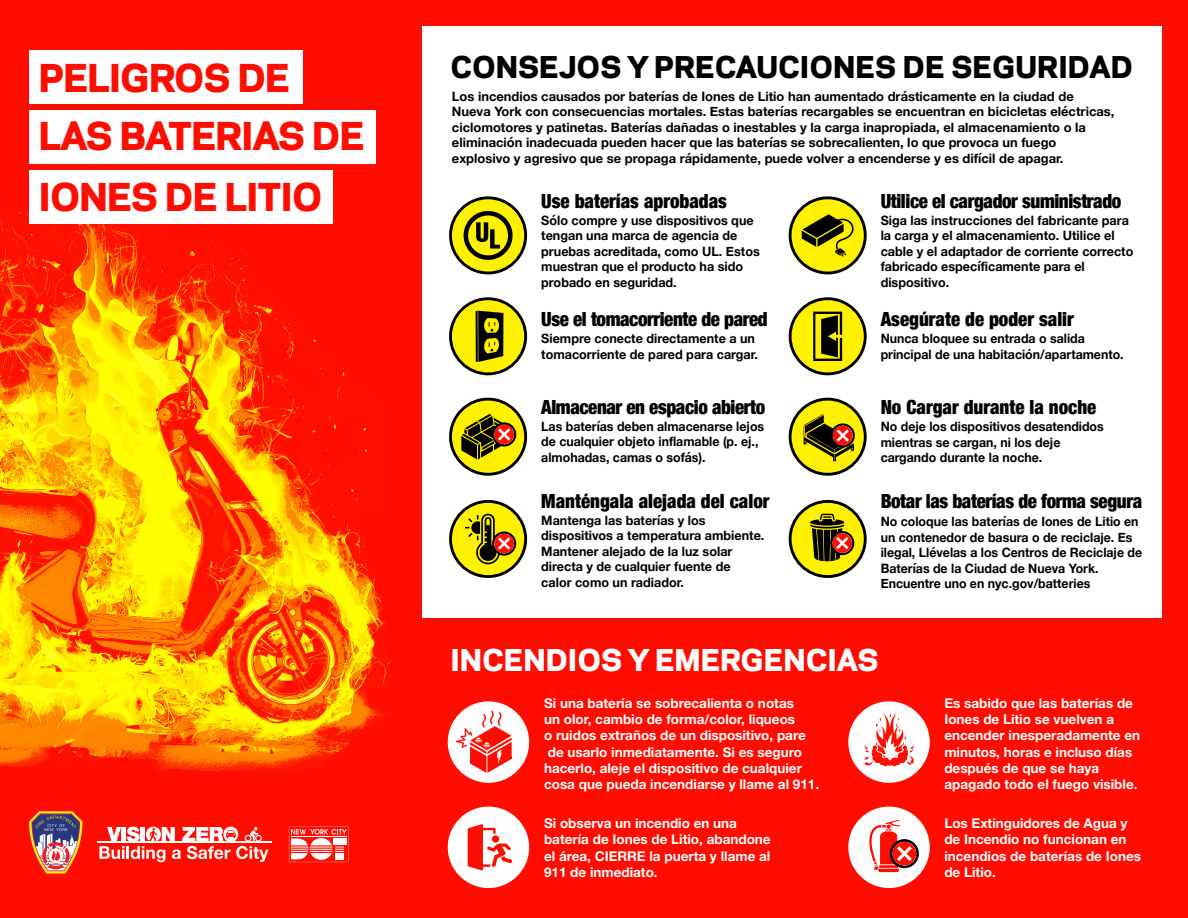
<style>
.page{position:relative;width:1188px;height:918px;background:#fff}
.page>*{position:absolute;margin:0;border:0;box-sizing:border-box;transform-origin:0 0}
.t1{font:800 36px "Galaxie Polaris";color:#ff0d00}
.t2{font:800 28.2px "Galaxie Polaris";letter-spacing:.025em;color:#000}
.t3{font:800 28.2px "Galaxie Polaris";letter-spacing:.025em;color:#fff}
.t4{font:900 condensed 19.5px "Helvetica Neue";letter-spacing:-.02em;color:#000}
.t5{font:900 condensed 19.5px "Helvetica Neue";color:#000}
.t6{font:700 13.5px/16.2px "Helvetica Neue LT Std";color:#fff}
.t7{font:700 12.9px/15.5px "Helvetica Neue";color:#000}
.t8{font:700 12.9px/15.5px "Helvetica Neue";color:#000;scale:.96 1}
</style>
<div class="page">
<div style="left:0;top:0;width:396px;height:918px;background:#ff0d00"></div>
<img style="left:0;top:164px;width:392px;height:699px">
<div style="left:392px;top:0;width:796px;height:918px;background:#ff0d00"></div>
<hr style="left:97px;top:841px;width:175px;height:1px;background:#fff">
<svg style="left:29px;top:811px;width:54px;height:63px"></svg>
<svg style="left:382px;top:758px;width:4px;height:7px"></svg>
<svg style="left:99px;top:827px;width:169px;height:35px"></svg>
<svg style="left:289px;top:822px;width:59px;height:40px"></svg>
<svg style="left:448px;top:807px;width:81px;height:81px"></svg>
<svg style="left:848px;top:807px;width:82px;height:81px"></svg>
<svg style="left:848px;top:701px;width:82px;height:82px"></svg>
<svg style="left:448px;top:701px;width:81px;height:82px"></svg>
<div style="left:422px;top:27px;width:739px;height:591px;background:#fff"></div>
<svg style="left:449px;top:297px;width:78px;height:78px"></svg>
<svg style="left:789px;top:297px;width:78px;height:78px"></svg>
<svg style="left:449px;top:398px;width:78px;height:78px"></svg>
<svg style="left:789px;top:398px;width:78px;height:78px"></svg>
<svg style="left:449px;top:500px;width:78px;height:78px"></svg>
<svg style="left:789px;top:500px;width:78px;height:78px"></svg>
<svg style="left:789px;top:196px;width:78px;height:78px"></svg>
<svg style="left:449px;top:196px;width:78px;height:78px"></svg>
<div style="left:5px;top:159px;width:75px;height:50px;background:#ff0d00"></div>
<div style="left:29px;top:110px;width:347px;height:54px;background:#fff"></div>
<div style="left:29px;top:50px;width:274px;height:54px;background:#fff"></div>
<div style="left:29px;top:170px;width:303px;height:54px;background:#fff"></div>
<h1 class="t1" style="left:39px;top:51px;width:252px">PELIGROS DE</h1>
<h1 class="t1" style="left:39px;top:110px;width:326px">LAS BATERIAS DE</h1>
<h1 class="t1" style="left:39px;top:170px;width:284px">IONES DE LITIO</h1>
<h2 class="t2" style="left:451px;top:46px;width:683px">CONSEJOS Y PRECAUCIONES DE SEGURIDAD</h2>
<p class="t7" style="left:452px;top:89px;width:664px">Los incendios causados por baterías de Iones de Litio han aumentado drásticamente en la ciudad de Nueva York con consecuencias mortales. Estas baterías recargables se encuentran en bicicletas eléctricas, ciclomotores y patinetas. Baterías dañadas o inestables y la carga inapropiada, el almacenamiento o la eliminación inadecuada pueden hacer que las baterías se sobrecalienten, lo que provoca un fuego explosivo y agresivo que se propaga rápidamente, puede volver a encenderse y es difícil de apagar.</p>
<h3 class="t5" style="left:541px;top:185px;width:187px">Use baterías aprobadas</h3>
<p class="t7" style="left:541px;top:213px;width:220px">Sólo compre y use dispositivos que tengan una marca de agencia de pruebas acreditada, como UL. Estos muestran que el producto ha sido probado en seguridad.</p>
<h3 class="t4" style="left:541px;top:303px;width:228px">Use el tomacorriente de pared</h3>
<p class="t7" style="left:541px;top:331px;width:218px">Siempre conecte directamente a un tomacorriente de pared para cargar.</p>
<h3 class="t4" style="left:541px;top:391px;width:225px">Almacenar en espacio abierto</h3>
<p class="t8" style="left:541px;top:419px;width:234px">Las baterías deben almacenarse lejos de cualquier objeto inflamable (p. ej., almohadas, camas o sofás).</p>
<h3 class="t5" style="left:541px;top:485px;width:230px">Manténgala alejada del calor</h3>
<p class="t7" style="left:541px;top:513px;width:225px">Mantenga las baterías y los dispositivos a temperatura ambiente.<br>Mantener alejado de la luz solar directa y de cualquier fuente de<br>calor como un radiador.</p>
<h3 class="t4" style="left:881px;top:185px;width:242px">Utilice el cargador suministrado</h3>
<p class="t7" style="left:881px;top:213px;width:254px">Siga las instrucciones del fabricante para la carga y el almacenamiento. Utilice el cable y el adaptador de corriente correcto fabricado específicamente para el dispositivo.</p>
<h3 class="t5" style="left:881px;top:303px;width:195px">Asegúrate de poder salir</h3>
<p class="t8" style="left:881px;top:331px;width:255px">Nunca bloquee su entrada o salida principal de una habitación/apartamento.</p>
<h3 class="t5" style="left:881px;top:391px;width:217px">No Cargar durante la noche</h3>
<p class="t8" style="left:881px;top:419px;width:234px">No deje los dispositivos desatendidos mientras se cargan, ni los deje cargando durante la noche.</p>
<h3 class="t4" style="left:881px;top:485px;width:263px">Botar las baterías de forma segura</h3>
<p class="t8" style="left:881px;top:514px;width:274px">No coloque las baterías de Iones de Litio en un contenedor de basura o de reciclaje. Es ilegal, Llévelas a los Centros de Reciclaje de Baterías de la Ciudad de Nueva York.<br>Encuentre uno en nyc.gov/batteries</p>
<h2 class="t3" style="left:451px;top:639px;width:429px">INCENDIOS Y EMERGENCIAS</h2>
<p class="t6" style="left:544px;top:695px;width:277px">Si una batería se sobrecalienta o notas<br>un olor, cambio de forma/color, liqueos<br>o ruidos extraños de un dispositivo, pare de usarlo inmediatamente. Si es seguro hacerlo, aleje el dispositivo de cualquier cosa que pueda incendiarse y llame al 911.</p>
<p class="t6" style="left:544px;top:815px;width:228px">Si observa un incendio en una batería de Iones de Litio, abandone el área, CIERRE la puerta y llame al<br>911 de inmediato.</p>
<p class="t6" style="left:944px;top:695px;width:197px">Es sabido que las baterías de<br>Iones de Litio se vuelven a encender inesperadamente en minutos, horas e incluso días después de que se haya apagado todo el fuego visible.</p>
<p class="t6" style="left:944px;top:815px;width:198px">Los Extinguidores de Agua y de Incendio no funcionan en incendios de baterías de Iones de Litio.</p>
</div>
